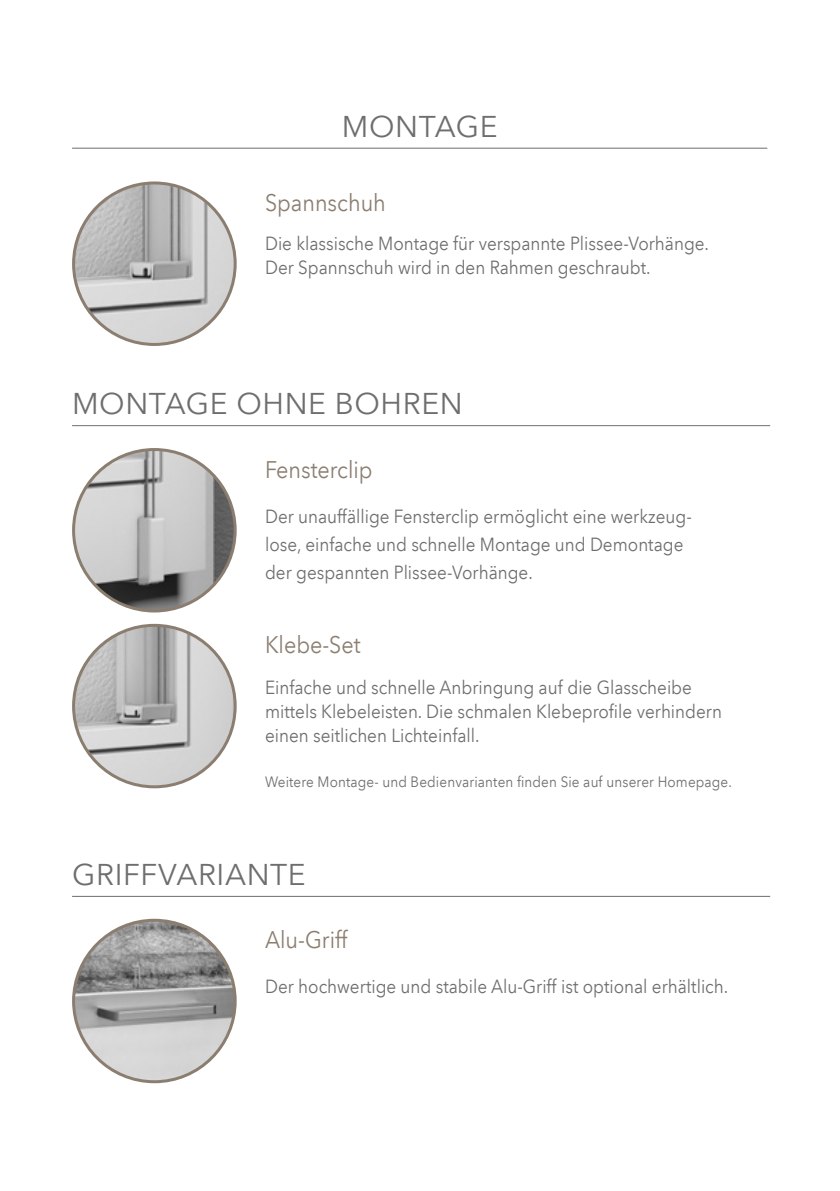
<style>
.page{position:relative;width:840px;height:1191px;background:#fff}
.page>*{position:absolute;margin:0;border:0;box-sizing:border-box;transform-origin:0 0}
.t1{font:30px "Avenir Next LT Com";letter-spacing:.02em;color:#6e6e6e}
.t2{font:24px "Avenir Next LT Com";color:#8b7e70;scale:.9 1}
.t3{font:19px/24px "Avenir Next LT Com";color:#6e6e6e;scale:.9 1}
.t4{font:15px "Avenir Next LT Com";letter-spacing:.01em;color:#6e6e6e;scale:.9 1}
</style>
<div class="page">
<hr style="left:72px;top:148px;width:694px;height:1px;background:#6e6e6e">
<img style="left:74px;top:183px;width:161px;height:161px;border-radius:81px">
<div style="left:72px;top:181px;width:164px;height:165px;border:3px solid #8b7e70;border-radius:50%"></div>
<hr style="left:72px;top:425px;width:697px;height:1px;background:#6e6e6e">
<img style="left:74px;top:449px;width:161px;height:162px;border-radius:81px">
<div style="left:72px;top:448px;width:164px;height:164px;border:3px solid #8b7e70;border-radius:50%"></div>
<img style="left:74px;top:625px;width:161px;height:162px;border-radius:81px">
<div style="left:72px;top:624px;width:164px;height:164px;border:3px solid #8b7e70;border-radius:50%"></div>
<hr style="left:72px;top:896px;width:697px;height:1px;background:#6e6e6e">
<img style="left:74px;top:920px;width:161px;height:161px;border-radius:81px">
<div style="left:72px;top:918px;width:164px;height:165px;border:3px solid #8b7e70;border-radius:50%"></div>
<h1 class="t1" style="left:341px;top:108px;width:157px">MONTAGE</h1>
<p class="t2" style="left:265px;top:188px;width:136px">Spannschuh</p>
<p class="t3" style="left:265px;top:232px;width:494px">Die klassische Montage für verspannte Plissee-Vorhänge.<br>Der Spannschuh wird in den Rahmen geschraubt.</p>
<h1 class="t1" style="left:72px;top:386px;width:392px">MONTAGE OHNE BOHREN</h1>
<p class="t2" style="left:265px;top:455px;width:121px">Fensterclip</p>
<p class="t3" style="left:265px;top:502px;width:475px;line-height:28px">Der unauffällige Fensterclip ermöglicht eine werkzeug&shy;lose, einfache und schnelle Montage und Demontage der gespannten Plissee-Vorhänge.</p>
<p class="t2" style="left:265px;top:630px;width:108px">Klebe-Set</p>
<p class="t3" style="left:265px;top:676px;width:509px">Einfache und schnelle Anbringung auf die Glasscheibe mittels Klebeleisten. Die schmalen Klebeprofile verhindern einen seitlichen Lichteinfall.</p>
<p class="t4" style="left:265px;top:773px;width:520px">Weitere Montage- und Bedienvarianten finden Sie auf unserer Homepage.</p>
<h1 class="t1" style="left:72px;top:856px;width:235px">GRIFFVARIANTE</h1>
<p class="t2" style="left:265px;top:925px;width:93px">Alu-Griff</p>
<p class="t3" style="left:265px;top:974px;width:516px">Der hochwertige und stabile Alu-Griff ist optional erhältlich.</p>
</div>
